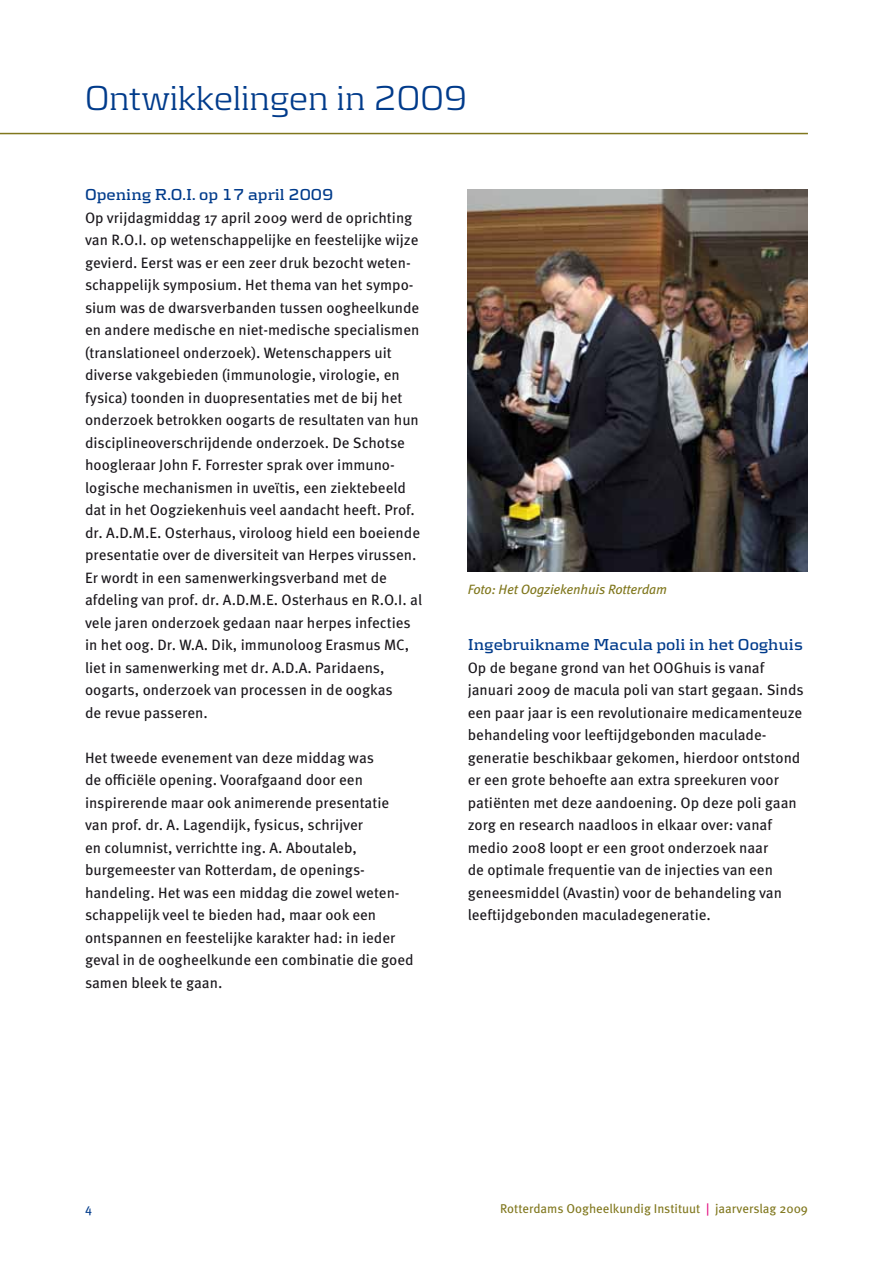
<style>
.page{position:relative;width:893px;height:1263px;background:#fff}
.page>*{position:absolute;margin:0;border:0;box-sizing:border-box;transform-origin:0 0}
.t1{font:300 36px "Kontrapunkt";color:#003b8b}
.t2{font:700 16.5px "Kontrapunkt";color:#003b8b}
.t3{font:15px/22.5px "Meta Pro";color:#1a171c}
.t4{font:italic 13.5px "Meta Pro";letter-spacing:-.01em;color:#80771d}
.t5{font:12.75px "Meta Pro";color:#80771d}
.t6{font:12.75px "Meta Pro";color:#003b8b}
.s1{color:#e2007a}
</style>
<div class="page">
<hr style="left:0;top:133px;width:808px;height:1px;background:#80771d">
<img style="left:468px;top:189px;width:340px;height:383px">
<h1 class="t1" style="left:85px;top:77px;width:384px">Ontwikkelingen in 2009</h1>
<p class="t2" style="left:85px;top:185px;width:250px">Opening R.O.I. op 17 april 2009</p>
<p class="t3" style="left:85px;top:206px;width:339px">Op vrijdagmiddag 17 april 2009 werd de oprichting van R.O.I. op wetenschappelijke en feestelijke wijze gevierd. Eerst was er een zeer druk bezocht weten&shy;schappelijk symposium. Het thema van het sympo&shy;sium was de dwarsverbanden tussen oogheelkunde en andere medische en niet-medische specialismen (translationeel onderzoek). Wetenschappers uit diverse vakgebieden (immunologie, virologie, en fysica) toonden in duopresentaties met de bij het onderzoek betrokken oogarts de resultaten van hun disciplineoverschrijdende onderzoek. De Schotse hoogleraar John F. Forrester sprak over immuno&shy;logische mechanismen in uveϊtis, een ziektebeeld dat in het Oogziekenhuis veel aandacht heeft. Prof. dr. A.D.M.E. Osterhaus, viroloog hield een boeiende presentatie over de diversiteit van Herpes virussen.<br>Er wordt in een samenwerkingsverband met de afdeling van prof. dr. A.D.M.E. Osterhaus en R.O.I. al vele jaren onderzoek gedaan naar herpes infecties in het oog. Dr. W.A. Dik, immunoloog Erasmus MC, liet in samenwerking met dr. A.D.A. Paridaens, oogarts, onderzoek van processen in de oogkas<br>de revue passeren.</p>
<p class="t3" style="left:85px;top:746px;width:330px">Het tweede evenement van deze middag was<br>de officiële opening. Voorafgaand door een inspirerende maar ook animerende presentatie van prof. dr. A. Lagendijk, fysicus, schrijver<br>en columnist, verrichtte ing. A. Aboutaleb, burgemeester van Rotterdam, de openings&shy;handeling. Het was een middag die zowel weten&shy;schappelijk veel te bieden had, maar ook een ontspannen en feestelijke karakter had: in ieder geval in de oogheelkunde een combinatie die goed samen bleek te gaan.</p>
<p class="t4" style="left:468px;top:581px;width:201px">Foto: Het Oogziekenhuis Rotterdam</p>
<p class="t2" style="left:468px;top:635px;width:337px">Ingebruikname Macula poli in het Ooghuis</p>
<p class="t3" style="left:468px;top:656px;width:337px">Op de begane grond van het OOGhuis is vanaf januari 2009 de macula poli van start gegaan. Sinds een paar jaar is een revolutionaire medicamenteuze behandeling voor leeftijdgebonden maculade&shy;generatie beschikbaar gekomen, hierdoor ontstond er een grote behoefte aan extra spreekuren voor patiënten met deze aandoening. Op deze poli gaan zorg en research naadloos in elkaar over: vanaf medio 2008 loopt er een groot onderzoek naar<br>de optimale frequentie van de injecties van een geneesmiddel (Avastin) voor de behandeling van leeftijdgebonden maculadegeneratie.</p>
<p class="t6" style="left:85px;top:1200px;width:9px">4</p>
<p class="t5" style="left:500px;top:1200px;width:309px">Rotterdams Oogheelkundig Instituut <span class="s1">|</span> jaarverslag 2009</p>
</div>
